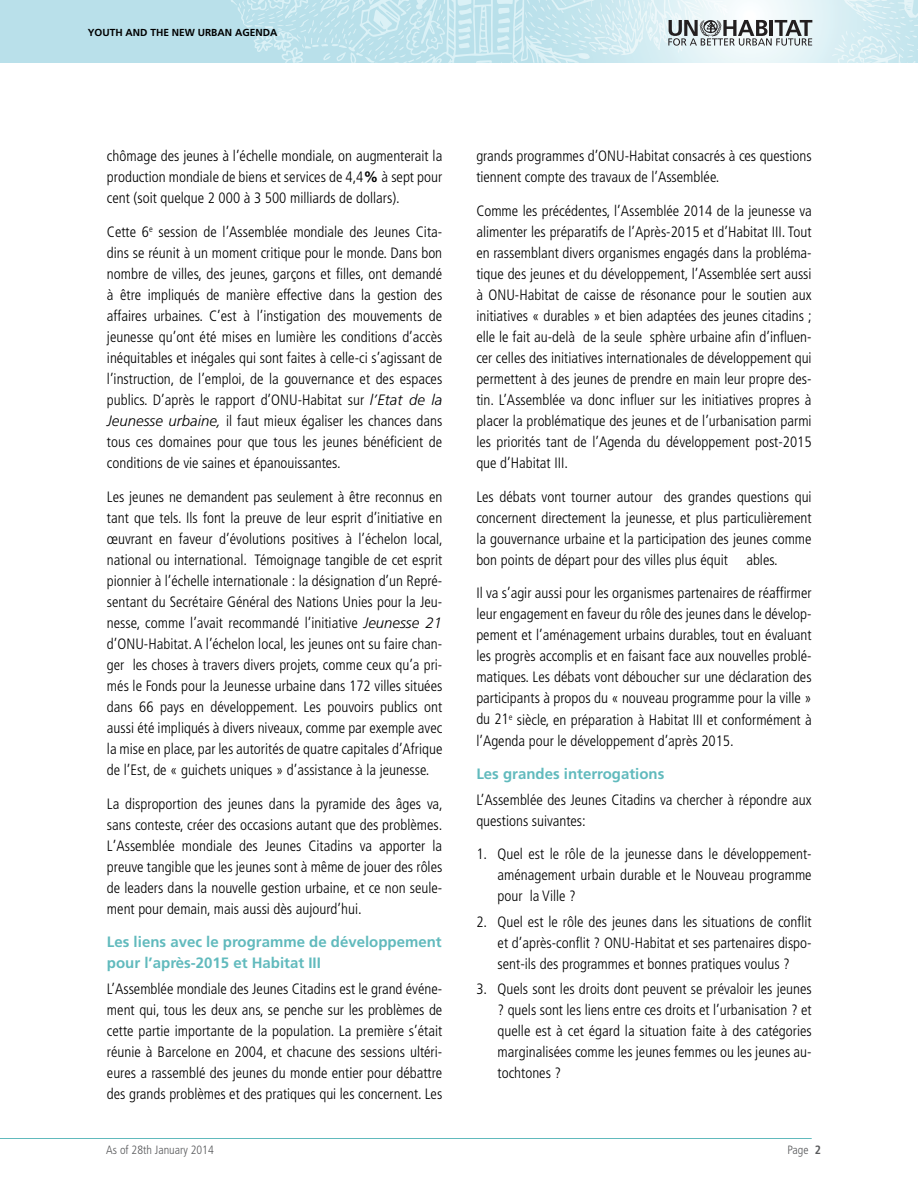
<style>
.page{position:relative;width:918px;height:1188px;background:#fff}
.page>*{position:absolute;margin:0;border:0;box-sizing:border-box;transform-origin:0 0}
.t1{font:300 condensed 15px/21px "Frutiger LT Std";color:#000;text-align:justify}
.t2{font:700 15px/21px "Frutiger LT Std";color:#61babd}
.t3{font:300 condensed 12px "Frutiger LT Std";color:#58595b}
.t4{font:700 10.2px "Frutiger LT Std";color:#000}
.s1{font-weight:700;font-stretch:normal}
.s2{font-style:italic;font-stretch:normal}
.s3{font-weight:700}
</style>
<div class="page">
<svg style="left:0;top:0;width:832px;height:63px;background:#c3e4ed"></svg>
<svg style="left:230px;top:0;width:421px;height:63px;background:#c4e5ed"></svg>
<svg style="left:832px;top:0;width:86px;height:63px;background:#d2ebf1"></svg>
<svg style="left:668px;top:0;width:144px;height:47px"></svg>
<hr style="left:0;top:1138px;width:812px;height:1px;background:#61babd">
<p class="t4" style="left:88px;top:27px;width:191px">YOUTH AND THE NEW URBAN AGENDA</p>
<p class="t1" style="left:107px;top:146px;width:337px">chômage des jeunes à l’échelle mondiale, on augmenterait la production mondiale de biens et services de 4,4<span class="s1">%</span> à sept pour cent (soit quelque 2 000 à 3 500 milliards de dollars).</p>
<p class="t1" style="left:107px;top:222px;width:337px">Cette 6<sup>e</sup> session de l’Assemblée mondiale des Jeunes Cita&shy;dins se réunit à un moment critique pour le monde. Dans bon nombre de villes, des jeunes, garçons et filles, ont demandé à être impliqués de manière effective dans la gestion des affaires urbaines. C’est à l’instigation des mouvements de jeunesse qu’ont été mises en lumière les conditions d’accès inéquitables et inégales qui sont faites à celle-ci s’agissant de l’instruction, de l’emploi, de la gouvernance et des espaces publics. D’après le rapport d’ONU-Habitat sur <span class="s2">l’Etat de la Jeunesse urbaine,</span> il faut mieux égaliser les chances dans tous ces domaines pour que tous les jeunes bénéficient de conditions de vie saines et épanouissantes.</p>
<p class="t1" style="left:107px;top:486px;width:337px">Les jeunes ne demandent pas seulement à être reconnus en tant que tels. Ils font la preuve de leur esprit d’initiative en œuvrant en faveur d’évolutions positives à l’échelon local, national ou international. Témoignage tangible de cet esprit pionnier à l’échelle internationale : la désignation d’un Repré&shy;sentant du Secrétaire Général des Nations Unies pour la Jeu&shy;nesse, comme l’avait recommandé l’initiative <span class="s2">Jeunesse 21 </span>d’ONU-Habitat. A l’échelon local, les jeunes ont su faire chan&shy;ger les choses à travers divers projets, comme ceux qu’a pri&shy;més le Fonds pour la Jeunesse urbaine dans 172 villes situées dans 66 pays en développement. Les pouvoirs publics ont aussi été impliqués à divers niveaux, comme par exemple avec la mise en place, par les autorités de quatre capitales d’Afrique de l’Est, de « guichets uniques » d’assistance à la jeunesse.</p>
<p class="t1" style="left:107px;top:793px;width:337px">La disproportion des jeunes dans la pyramide des âges va, sans conteste, créer des occasions autant que des problèmes.<br>L’Assemblée mondiale des Jeunes Citadins va apporter la preuve tangible que les jeunes sont à même de jouer des rôles de leaders dans la nouvelle gestion urbaine, et ce non seule&shy;ment pour demain, mais aussi dès aujourd’hui.</p>
<p class="t2" style="left:107px;top:932px;width:336px">Les liens avec le programme de développement pour l’après-2015 et Habitat III</p>
<p class="t1" style="left:107px;top:978px;width:337px">L’Assemblée mondiale des Jeunes Citadins est le grand événe&shy;ment qui, tous les deux ans, se penche sur les problèmes de cette partie importante de la population. La première s’était réunie à Barcelone en 2004, et chacune des sessions ultéri&shy;eures a rassemblé des jeunes du monde entier pour débattre des grands problèmes et des pratiques qui les concernent. Les</p>
<p class="t3" style="left:106px;top:1143px;width:109px">As of 28th January 2014</p>
<p class="t1" style="left:476px;top:146px;width:337px">grands programmes d’ONU-Habitat consacrés à ces questions tiennent compte des travaux de l’Assemblée.</p>
<p class="t1" style="left:476px;top:201px;width:337px">Comme les précédentes, l’Assemblée 2014 de la jeunesse va alimenter les préparatifs de l’Après-2015 et d’Habitat III. Tout en rassemblant divers organismes engagés dans la probléma&shy;tique des jeunes et du développement, l’Assemblée sert aussi à ONU-Habitat de caisse de résonance pour le soutien aux initiatives « durables » et bien adaptées des jeunes citadins ; elle le fait au-delà de la seule sphère urbaine afin d’influen&shy;cer celles des initiatives internationales de développement qui permettent à des jeunes de prendre en main leur propre des&shy;tin. L’Assemblée va donc influer sur les initiatives propres à placer la problématique des jeunes et de l’urbanisation parmi les priorités tant de l’Agenda du développement post-2015 que d’Habitat III.</p>
<p class="t1" style="left:476px;top:486px;width:337px">Les débats vont tourner autour des grandes questions qui concernent directement la jeunesse, et plus particulièrement la gouvernance urbaine et la participation des jeunes comme bon points de départ pour des villes plus équit ables.</p>
<p class="t1" style="left:476px;top:583px;width:337px">Il va s’agir aussi pour les organismes partenaires de réaffirmer leur engagement en faveur du rôle des jeunes dans le dévelop&shy;pement et l’aménagement urbains durables, tout en évaluant les progrès accomplis et en faisant face aux nouvelles problé&shy;matiques. Les débats vont déboucher sur une déclaration des participants à propos du « nouveau programme pour la ville » du 21<sup>e</sup> siècle, en préparation à Habitat III et conformément à l’Agenda pour le développement d’après 2015.</p>
<p class="t2" style="left:476px;top:764px;width:190px">Les grandes interrogations</p>
<p class="t1" style="left:476px;top:789px;width:337px">L’Assemblée des Jeunes Citadins va chercher à répondre aux questions suivantes:</p>
<p class="t1" style="left:498px;top:844px;width:316px;text-indent:-21px">1. Quel est le rôle de la jeunesse dans le développement&shy;aménagement urbain durable et le Nouveau programme pour la Ville ?</p>
<p class="t1" style="left:498px;top:911px;width:316px;text-indent:-21px">2. Quel est le rôle des jeunes dans les situations de conflit et d’après-conflit ? ONU-Habitat et ses partenaires dispo&shy;sent-ils des programmes et bonnes pratiques voulus ?</p>
<p class="t1" style="left:498px;top:978px;width:316px;text-indent:-21px">3. Quels sont les droits dont peuvent se prévaloir les jeunes ? quels sont les liens entre ces droits et l’urbanisation ? et quelle est à cet égard la situation faite à des catégories marginalisées comme les jeunes femmes ou les jeunes au&shy;tochtones ?</p>
<p class="t3" style="left:788px;top:1143px;width:35px">Page <span class="s3">2</span></p>
</div>
